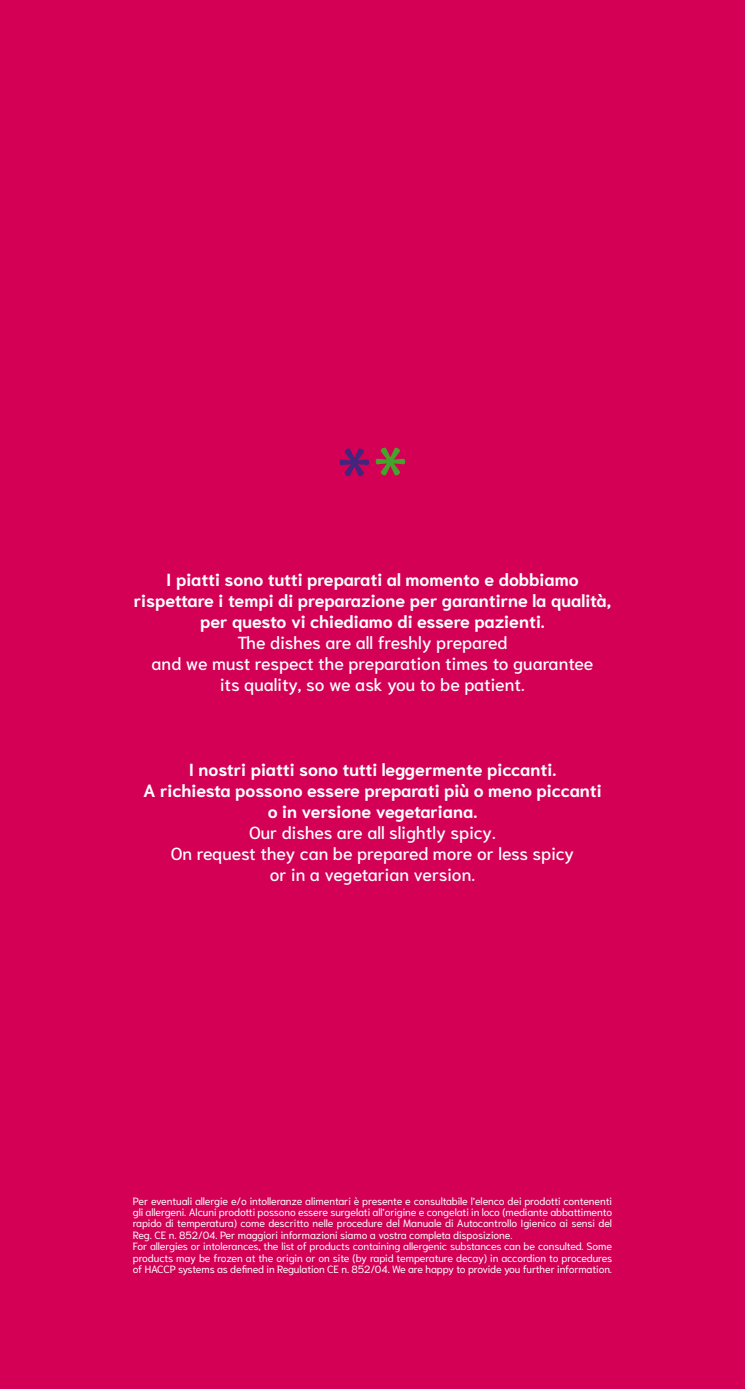
<style>
.page{position:relative;width:745px;height:1389px;background:#fff}
.page>*{position:absolute;margin:0;border:0;box-sizing:border-box;transform-origin:0 0}
.t1{font:700 17.5px/21px "Niramit";color:#fff;text-align:center}
.t2{font:500 17.5px/21px "Niramit";color:#fff;text-align:center}
.t3{font:10.5px/11.4px "Niramit";letter-spacing:-.01em;color:#fff}
</style>
<div class="page">
<div style="left:0;top:0;width:744px;height:1389px;background:#d30056"></div>
<svg style="left:339px;top:448px;width:30px;height:28px"></svg>
<svg style="left:375px;top:447px;width:30px;height:29px"></svg>
<h1 class="t1" style="left:134px;top:569px;width:478px">I piatti sono tutti preparati al momento e dobbiamo rispettare i tempi di preparazione per garantirne la qualità, per questo vi chiediamo di essere pazienti.</h1>
<h1 class="t2" style="left:151px;top:632px;width:443px">The dishes are all freshly prepared<br>and we must respect the preparation times to guarantee its quality, so we ask you to be patient.</h1>
<h1 class="t1" style="left:143px;top:759px;width:460px">I nostri piatti sono tutti leggermente piccanti.<br>A richiesta possono essere preparati più o meno piccanti o in versione vegetariana.</h1>
<h1 class="t2" style="left:171px;top:822px;width:404px">Our dishes are all slightly spicy.<br>On request they can be prepared more or less spicy or in a vegetarian version.</h1>
<p class="t3" style="left:133px;top:1195px;width:480px">Per eventuali allergie e/o intolleranze alimentari è presente e consultabile l’elenco dei prodotti contenenti gli allergeni. Alcuni prodotti possono essere surgelati all’origine e congelati in loco (mediante abbattimento rapido di temperatura) come descritto nelle procedure del Manuale di Autocontrollo Igienico ai sensi del Reg. CE n. 852/04. Per maggiori informazioni siamo a vostra completa disposizione.<br>For allergies or intolerances, the list of products containing allergenic substances can be consulted. Some products may be frozen at the origin or on site (by rapid temperature decay) in accordion to procedures of HACCP systems as defined in Regulation CE n. 852/04. We are happy to provide you further information.</p>
</div>
